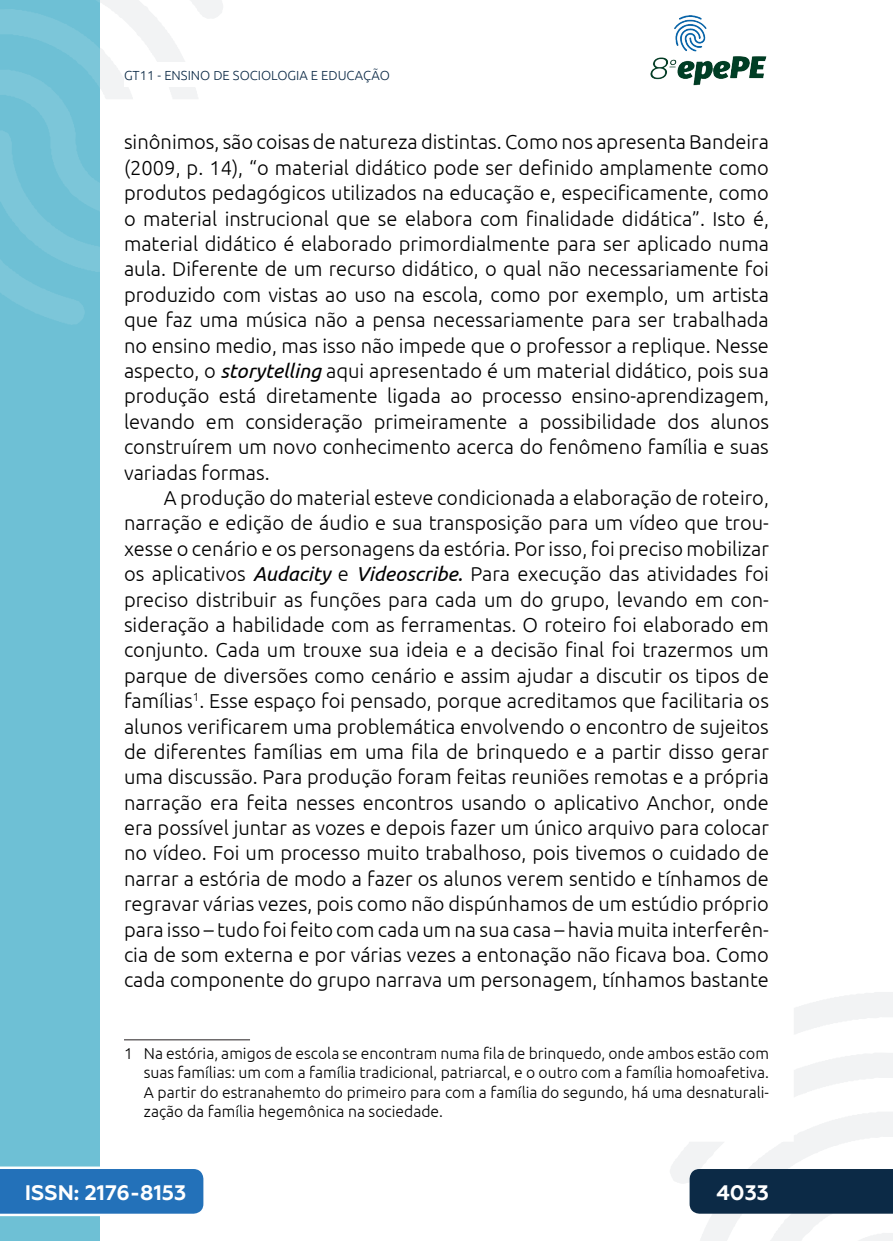
<style>
.page{position:relative;width:893px;height:1241px;background:#fff}
.page>*{position:absolute;margin:0;border:0;box-sizing:border-box;transform-origin:0 0}
.t1{font:700 21px "Geometria";color:#fff}
._5_CORPO{font:300 20.12px/25.4px "Ubuntu";color:#000;text-align:justify}
._12_RODAPE{font:300 15.75px/19.2px "Ubuntu";color:#000;text-align:justify}
.t2{font:300 13.12px "Ubuntu";color:#0c2a46}
.s1{font-weight:400;font-style:italic}
</style>
<div class="page">
<svg style="left:670px;top:992px;width:223px;height:248px"></svg>
<svg style="left:99px;top:0;width:124px;height:324px"></svg>
<img style="left:650px;top:15px;width:117px;height:71px">
<div style="left:0;top:0;width:99px;height:1240px;background:#6ec0d5"></div>
<svg style="left:0;top:0;width:99px;height:325px"></svg>
<svg style="left:0;top:1166px;width:203px;height:49px;background:#367dbf"></svg>
<div style="left:690px;top:1168px;width:203px;height:45px;background:#0c2a46"></div>
<div style="left:124px;top:62px;width:516px;height:25px;background:#fff"></div>
<hr style="left:124px;top:1039px;width:126px;height:1px;background:#231f20">
<p class="t2" style="left:124px;top:67px;width:267px">GT11 - ENSINO DE SOCIOLOGIA E EDUCAÇÃO</p>
<p class="_5_CORPO" style="left:124px;top:129px;width:646px">sinônimos, são coisas de natureza distintas. Como nos apresenta Bandeira (2009, p. 14), “o material didático pode ser definido amplamente como produtos pedagógicos utilizados na educação e, especificamente, como o material instrucional que se elabora com finalidade didática”. Isto é, material didático é elaborado primordialmente para ser aplicado numa aula. Diferente de um recurso didático, o qual não necessariamente foi produzido com vistas ao uso na escola, como por exemplo, um artista que faz uma música não a pensa necessariamente para ser trabalhada no ensino medio, mas isso não impede que o professor a replique. Nesse aspecto, o <span class="s1">storytelling</span> aqui apresentado é um material didático, pois sua produção está diretamente ligada ao processo ensino-aprendizagem, levando em consideração primeiramente a possibilidade dos alunos construírem um novo conhecimento acerca do fenômeno família e suas variadas formas.</p>
<p class="_5_CORPO" style="left:124px;top:484px;width:646px;text-indent:40px">A produção do material esteve condicionada a elaboração de roteiro, narração e edição de áudio e sua transposição para um vídeo que trou&shy;xesse o cenário e os personagens da estória. Por isso, foi preciso mobilizar os aplicativos <span class="s1">Audacity</span> e <span class="s1">Videoscribe.</span> Para execução das atividades foi preciso distribuir as funções para cada um do grupo, levando em con&shy;sideração a habilidade com as ferramentas. O roteiro foi elaborado em conjunto. Cada um trouxe sua ideia e a decisão final foi trazermos um parque de diversões como cenário e assim ajudar a discutir os tipos de famílias<sup>1</sup>. Esse espaço foi pensado, porque acreditamos que facilitaria os alunos verificarem uma problemática envolvendo o encontro de sujeitos de diferentes famílias em uma fila de brinquedo e a partir disso gerar uma discussão. Para produção foram feitas reuniões remotas e a própria narração era feita nesses encontros usando o aplicativo Anchor, onde era possível juntar as vozes e depois fazer um único arquivo para colocar no vídeo. Foi um processo muito trabalhoso, pois tivemos o cuidado de narrar a estória de modo a fazer os alunos verem sentido e tínhamos de regravar várias vezes, pois como não dispúnhamos de um estúdio próprio para isso – tudo foi feito com cada um na sua casa – havia muita interferên&shy;cia de som externa e por várias vezes a entonação não ficava boa. Como cada componente do grupo narrava um personagem, tínhamos bastante</p>
<p class="_12_RODAPE" style="left:144px;top:1043px;width:627px;text-indent:-20px">1 Na estória, amigos de escola se encontram numa fila de brinquedo, onde ambos estão com suas famílias: um com a família tradicional, patriarcal, e o outro com a família homoafetiva.<br>A partir do estranahemto do primeiro para com a família do segundo, há uma desnaturali&shy;zação da família hegemônica na sociedade.</p>
<p class="t1" style="left:25px;top:1179px;width:163px">ISSN: 2176-8153</p>
<p class="t1" style="left:716px;top:1179px;width:54px">4033</p>
</div>
